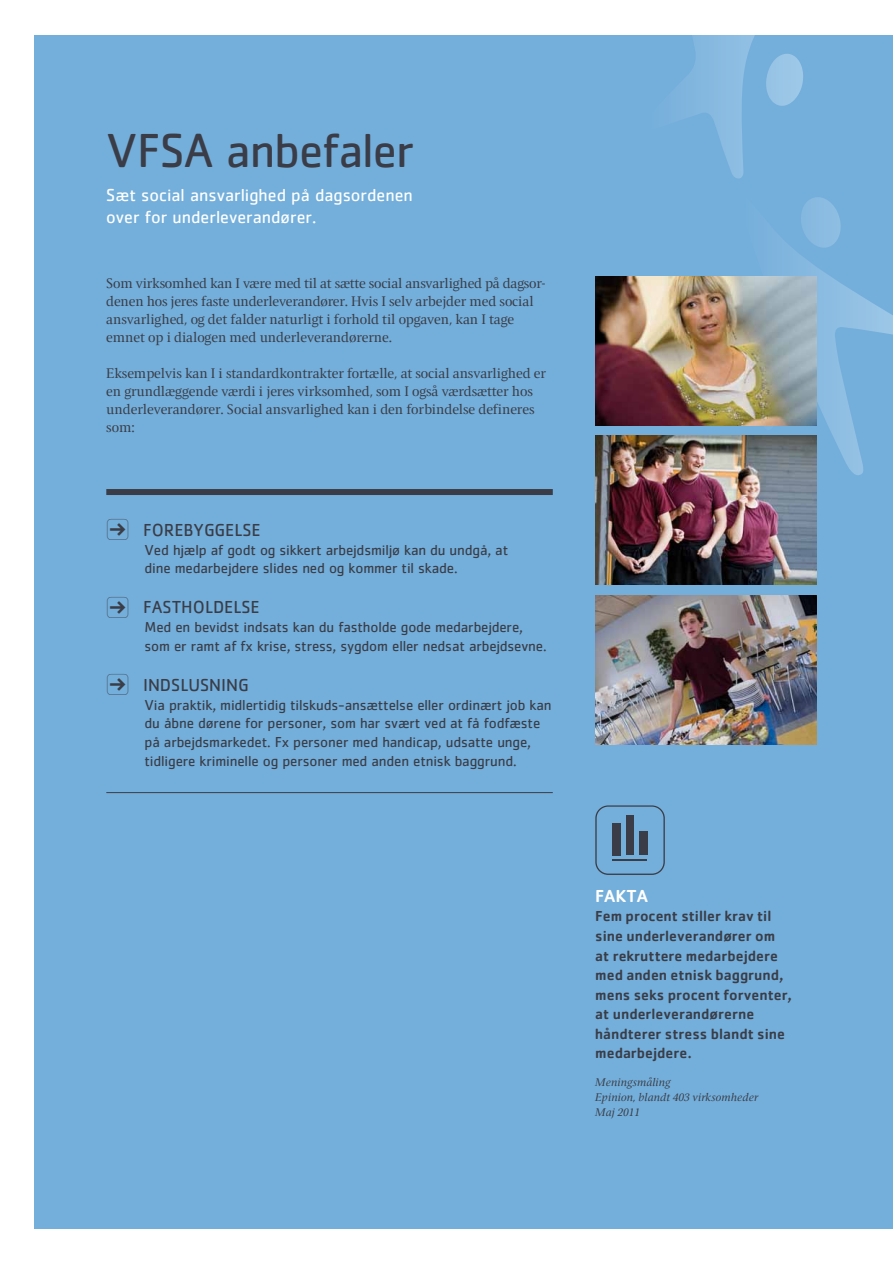
<style>
.page{position:relative;width:893px;height:1263px;background:#fff}
.page>*{position:absolute;margin:0;border:0;box-sizing:border-box;transform-origin:0 0}
.t1{font:49.5px "Cachet";letter-spacing:-.02em;color:#3a3d47}
.t2{font:18px/21.6px "Cachet";color:#fff}
.t3{font:18px "Cachet";color:#3a3d47}
.t4{font:500 18px "Cachet";color:#fff}
.t5{font:15px/18px "Press Serif Pro";letter-spacing:-.005em;color:#3a3d47}
.t6{font:15px/18.8px "Cachet";letter-spacing:-.01em;color:#3a3d47}
.t7{font:500 15px/19.5px "Cachet";color:#3a3d47}
.t8{font:italic 12px/15px "Press Serif Pro";color:#3a3d47}
.s1{font-family:"Sign Pix Four";font-size:27px}
</style>
<div class="page">
<div style="left:34px;top:34px;width:859px;height:1195px;background:#74afdb"></div>
<svg style="left:644px;top:34px;width:161px;height:145px"></svg>
<svg style="left:739px;top:197px;width:154px;height:282px"></svg>
<img style="left:595px;top:276px;width:221px;height:149px">
<img style="left:595px;top:436px;width:221px;height:149px">
<img style="left:595px;top:595px;width:221px;height:149px">
<div style="left:106px;top:489px;width:447px;height:6px;background:#3a3d47"></div>
<hr style="left:106px;top:792px;width:447px;height:1px;background:#3a3d47">
<svg style="left:595px;top:805px;width:70px;height:70px"></svg>
<div style="left:613px;top:823px;width:8px;height:32px;background:#3a3d47"></div>
<div style="left:639px;top:831px;width:8px;height:24px;background:#3a3d47"></div>
<hr style="left:613px;top:859px;width:34px;height:1px;background:#3a3d47">
<h1 class="t1" style="left:106px;top:121px;width:310px">VFSA anbefaler</h1>
<p class="t2" style="left:106px;top:184px;width:308px">Sæt social ansvarlighed på dagsordenen over for underleverandører.</p>
<p class="t5" style="left:106px;top:273px;width:440px">Som virksomhed kan I være med til at sætte social ansvarlighed på dagsor&shy;denen hos jeres faste underleverandører. Hvis I selv arbejder med social ansvarlighed, og det falder naturligt i forhold til opgaven, kan I tage emnet op i dialogen med underleverandørerne.</p>
<p class="t5" style="left:106px;top:363px;width:441px">Eksempelvis kan I i standardkontrakter fortælle, at social ansvarlighed er en grundlæggende værdi i jeres virksomhed, som I også værdsætter hos underleverandører. Social ansvarlighed kan i den forbindelse defineres som:</p>
<p class="t3" style="left:106px;top:519px;width:146px"><span class="s1">3</span> Forebyggelse</p>
<p class="t6" style="left:145px;top:540px;width:365px">Ved hjælp af godt og sikkert arbejdsmiljø kan du undgå, at dine medarbejdere slides ned og kommer til skade.</p>
<p class="t3" style="left:106px;top:597px;width:57px"><span class="s1">3</span> Fasth</p>
<p class="t3" style="left:193px;top:597px;width:58px">oldelse</p>
<p class="t6" style="left:145px;top:617px;width:404px">Med en bevidst indsats kan du fastholde gode medarbejdere, som er ramt af fx krise, stress, sygdom eller nedsat arbejdsevne.</p>
<p class="t3" style="left:106px;top:674px;width:144px"><span class="s1">3</span> Indslusning</p>
<p class="t6" style="left:145px;top:695px;width:408px">Via praktik, midlertidig tilskuds-ansættelse eller ordinært job kan du åbne dørene for personer, som har svært ved at få fodfæste på arbejdsmarkedet. Fx personer med handicap, udsatte unge, tidligere kriminelle og personer med anden etnisk baggrund.</p>
<p class="t4" style="left:595px;top:885px;width:54px">FAKTA</p>
<p class="t7" style="left:595px;top:906px;width:198px">Fem procent stiller krav til sine underleverandører om at rekruttere medarbejdere med anden etnisk baggrund, mens seks procent forventer, at underleverandørerne håndterer stress blandt sine medarbejdere.</p>
<p class="t8" style="left:595px;top:1074px;width:165px">Meningsmåling<br>Epinion, blandt 403 virksomheder<br>Maj 2011</p>
</div>
